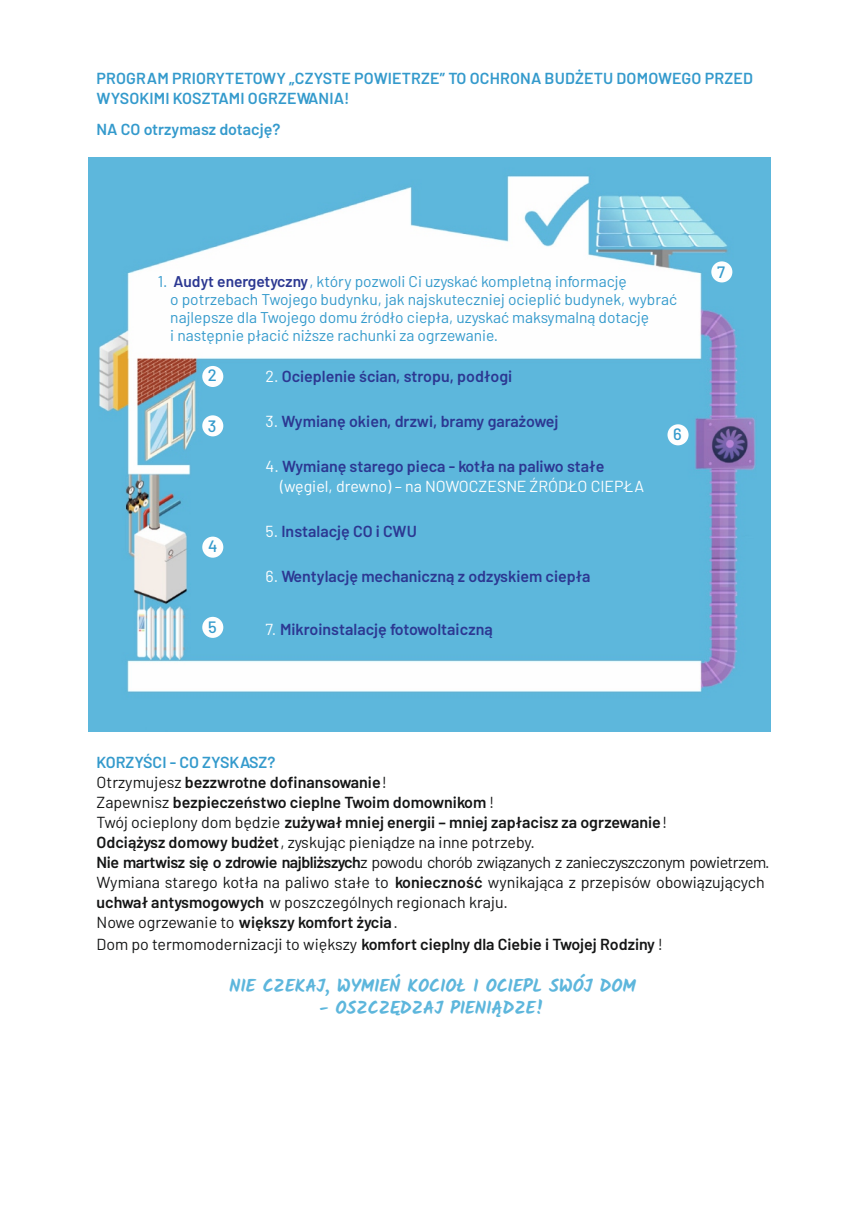
<style>
.page{position:relative;width:862px;height:1214px;background:#fff}
.page>*{position:absolute;margin:0;border:0;box-sizing:border-box;transform-origin:0 0}
.t1{font:700 18px "Kalam";letter-spacing:-.01em;color:#5db6dc}
.t2{font:500 16.4px "Barlow";color:#349acc}
.t3{font:16px/20px "Barlow";color:#141515}
.t4{font:600 16px "Barlow";color:#2c3892}
.t5{font:600 16px/20px "Barlow";letter-spacing:.01em;color:#349acc}
.t6{font:16px/20px "Barlow";color:#fefefe}
.t7{font:600 16px "Barlow";color:#141515}
.t8{font:15.6px/18px "Barlow";color:#349acc}
.s1{font-weight:600;color:#2c3892}
.s2{font-weight:400;color:#fefefe}
.s3{font-weight:600;color:#349acc}
.s4{font-weight:600}
.s5{font-weight:400}
</style>
<div class="page">
<img style="left:88px;top:157px;width:682px;height:574px">
<div style="left:202px;top:366px;width:21px;height:21px;background:#fefefe;border-radius:50%"></div>
<div style="left:202px;top:415px;width:21px;height:21px;background:#fefefe;border-radius:50%"></div>
<div style="left:202px;top:536px;width:21px;height:21px;background:#fefefe;border-radius:50%"></div>
<div style="left:202px;top:616px;width:21px;height:22px;background:#fefefe;border-radius:50%"></div>
<div style="left:667px;top:424px;width:21px;height:21px;background:#fefefe;border-radius:50%"></div>
<div style="left:711px;top:261px;width:21px;height:21px;background:#fefefe;border-radius:50%"></div>
<p class="t5" style="left:97px;top:68px;width:658px">PROGRAM PRIORYTETOWY „CZYSTE POWIETRZE” TO OCHRONA BUDŻETU DOMOWEGO PRZED<br>WYSOKIMI KOSZTAMI OGRZEWANIA!</p>
<p class="t5" style="left:97px;top:118px;width:185px">NA CO otrzymasz dotację?</p>
<p class="t8" style="left:170px;top:272px;width:508px;text-indent:-12px">1. <span class="s1">Audyt energetyczny</span>, który pozwoli Ci uzyskać kompletną informację<br>o potrzebach Twojego budynku, jak najskuteczniej ocieplić budynek, wybrać najlepsze dla Twojego domu źródło ciepła, uzyskać maksymalną dotację<br>i następnie płacić niższe rachunki za ogrzewanie.</p>
<p class="t4" style="left:265px;top:366px;width:248px"><span class="s2">2.</span> Ocieplenie ścian, stropu, podłogi</p>
<p class="t4" style="left:265px;top:411px;width:294px"><span class="s2">3.</span> Wymianę okien, drzwi, bramy garażowej</p>
<p class="t6" style="left:280px;top:456px;width:366px;text-indent:-15px">4. <span class="s1">Wymianę starego pieca - kotła na paliwo stałe </span>(węgiel, drewno) – na NOWOCZESNE ŹRÓDŁO CIEPŁA</p>
<p class="t4" style="left:265px;top:521px;width:153px"><span class="s2">5.</span> Instalację CO i CWU</p>
<p class="t4" style="left:265px;top:566px;width:326px"><span class="s2">6.</span> Wentylację mechaniczną z odzyskiem ciepła</p>
<p class="t4" style="left:265px;top:618px;width:229px"><span class="s2">7.</span> Mikroinstalację fotowoltaiczną</p>
<p class="t2" style="left:208px;top:364px;width:10px">2</p>
<p class="t2" style="left:208px;top:415px;width:10px">3</p>
<p class="t2" style="left:673px;top:423px;width:10px">6</p>
<p class="t2" style="left:208px;top:535px;width:11px">4</p>
<p class="t2" style="left:208px;top:617px;width:10px">5</p>
<p class="t2" style="left:717px;top:261px;width:9px">7</p>
<p class="t3" style="left:97px;top:751px;width:674px"><span class="s3">KORZYŚCI - CO ZYSKASZ?<br></span>Otrzymujesz <span class="s4">bezzwrotne dofinansowanie</span>!<br>Zapewnisz <span class="s4">bezpieczeństwo cieplne Twoim domownikom</span> !<br>Twój ocieplony dom będzie <span class="s4">zużywał mniej energii – mniej zapłacisz za ogrzewanie</span>!<br><span class="s4">Odciążysz domowy budżet</span>, zyskując pieniądze na inne potrzeby.<br><span class="s4">Nie martwisz się o zdrowie najbliższych</span>z powodu chorób związanych z zanieczyszczonym powietrzem.<br>Wymiana starego kotła na paliwo stałe to <span class="s4">konieczność</span> wynikająca z przepisów obowiązujących <span class="s4">uchwał antysmogowych</span> w poszczególnych regionach kraju.<br>Nowe ogrzewanie to <span class="s4">większy komfort życia</span>.</p>
<p class="t7" style="left:97px;top:934px;width:568px"><span class="s5">Dom po termomodernizacji to większy</span> komfort cieplny dla Ciebie i Twojej Rodziny <span class="s5">!</span></p>
<p class="t1" style="left:229px;top:975px;width:408px">NIE CZEKAJ, WYMIEŃ KOCIOŁ I OCIEPL SWÓJ DOM</p>
<p class="t1" style="left:319px;top:997px;width:227px">- OSZCZĘDZAJ PIENIĄDZE!</p>
</div>
